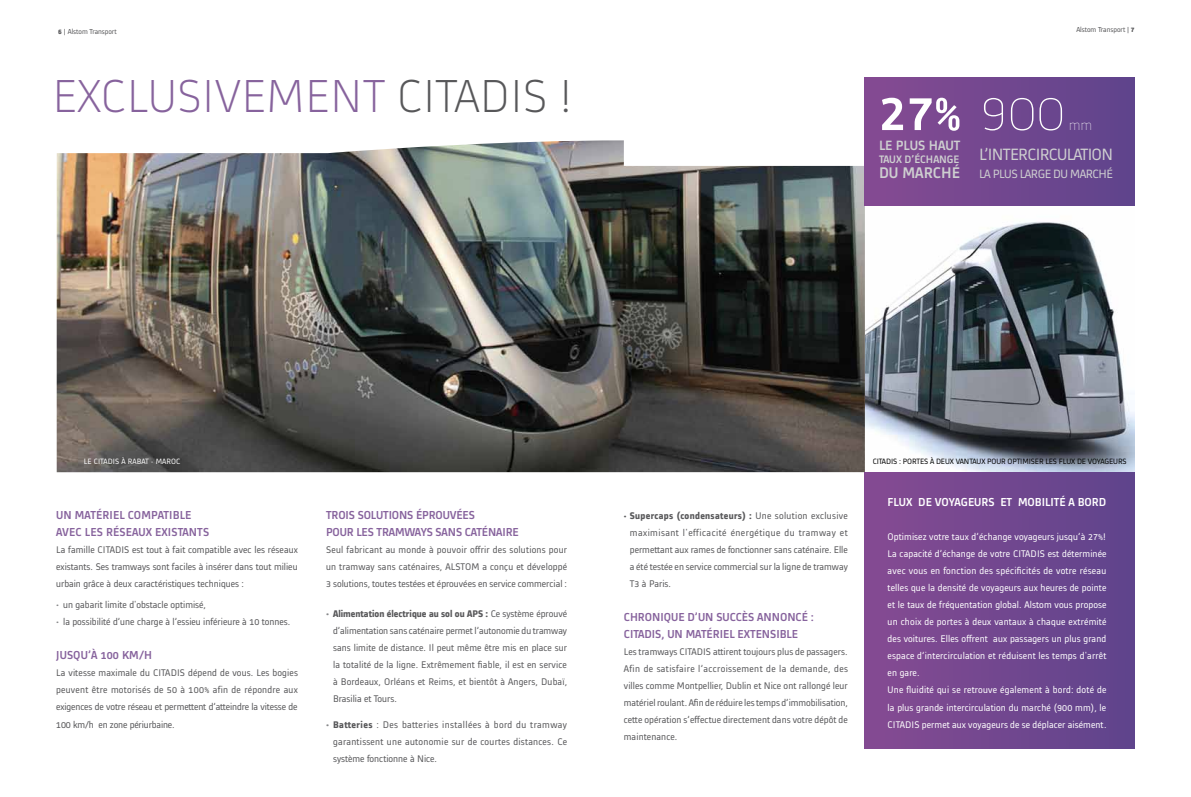
<style>
.page{position:relative;width:1191px;height:797px;background:#fff}
.page>*{position:absolute;margin:0;border:0;box-sizing:border-box;transform-origin:0 0}
.t1{font:500 55px "Alstom";color:#fff}
.t2{font:300 48px "Alstom";color:#87639d}
.t3{font:300 48px "Alstom";color:#58585a}
.t4{font:17px "Alstom";color:#cecfd0}
.t5{font:500 16px "Alstom";color:#cecfd0}
.t6{font:200 15px "Alstom";color:#fff}
.t7{font:500 14px "Alstom";color:#cecfd0}
.t8{font:12.5px "Alstom";color:#cecfd0}
.t9{font:500 12px/17px "Alstom";color:#87639d}
.t10{font:500 12px "Alstom";color:#fff}
.t11{font:500 11.2px "Alstom";color:#cecfd0}
.t12{font:10px/17px "Alstom";color:#58585a;text-align:justify}
.t13{font:10px/17px "Alstom";letter-spacing:.01em;color:#fff}
.t14{font:8px "Alstom";letter-spacing:-.01em;color:#000}
.t15{font:8px "Alstom";letter-spacing:.01em;color:#fff}
.t16{font:7.5px "Alstom";color:#58585a}
.s1{font-weight:700}
.s2{font-size:6.8px}
.s3{color:#87639d}
.s4{font-weight:200}
.s5{font-size:11px;color:#87888a}
.s6{font-weight:700;font-size:11px;color:#87888a}
</style>
<div class="page">
<img style="left:865px;top:222px;width:269px;height:250px">
<img style="left:57px;top:140px;width:808px;height:332px">
<div style="left:865px;top:472px;width:269px;height:276px;background:linear-gradient(to right,#854b92,#5f448c)"></div>
<div style="left:865px;top:78px;width:269px;height:128px;background:linear-gradient(to right,#854b92,#5f448c)"></div>
<p class="t16" style="left:58px;top:26px;width:60px"><span class="s1">6</span> <span class="s2">|</span> Alstom Transport</p>
<p class="t16" style="left:1076px;top:25px;width:60px">Alstom Transport <span class="s2">|</span> <span class="s1">7</span></p>
<h2 class="t2" style="left:52px;top:62px;width:95px">EXCLUSI</h2>
<h2 class="t2" style="left:215px;top:62px;width:55px">VEME</h2>
<h2 class="t3" style="left:330px;top:62px;width:244px"><span class="s3">NT</span> CITADIS !</h2>
<h1 class="t1" style="left:879px;top:74px;width:187px">27% <span class="s4">900</span></h1>
<h3 class="t7" style="left:879px;top:136px;width:25px">LE PLUS</h3>
<h3 class="t7" style="left:929px;top:136px;width:33px">HAUT</h3>
<p class="t11" style="left:879px;top:152px;width:62px">TAUX D’ÉCHANGE</p>
<h3 class="t5" style="left:879px;top:162px;width:82px">DU MARCH É</h3>
<h3 class="t6" style="left:1068px;top:115px;width:25px">mm</h3>
<h3 class="t4" style="left:979px;top:143px;width:18px">L’intercirculation</h3>
<p class="t8" style="left:979px;top:165px;width:21px">la plus</p>
<p class="t8" style="left:1019px;top:165px;width:7px">large</p>
<p class="t8" style="left:1053px;top:165px;width:25px">du marc</p>
<p class="t8" style="left:1098px;top:165px;width:14px">hé</p>
<p class="t15" style="left:84px;top:455px;width:98px">LE CITADIS À RABAT - MAROC</p>
<p class="t14" style="left:872px;top:455px;width:255px">CITADIS : PORTES À DEUX VANTAUX POUR OPTIMISER LES FLUX DE VOYAGEURS</p>
<p class="t10" style="left:887px;top:494px;width:220px">FLUX DE VOYAGEURS ET MOBILITÉ A BORD</p>
<p class="t13" style="left:887px;top:527px;width:220px">Optimisez votre taux d’échange voyageurs jusqu’à 27%!<br>La capacité d’échange de votre CITADIS est déterminée avec vous en fonction des spécificités de votre réseau telles que la densité de voyageurs aux heures de pointe et le taux de fréquentation global. Alstom vous propose un choix de portes à deux vantaux à chaque extrémité des voitures. Elles offrent aux passagers un plus grand espace d’intercirculation et réduisent les temps d'arrêt en gare.<br>Une fluidité qui se retrouve également à bord: doté de la plus grande intercirculation du marché (900 mm), le CITADIS permet aux voyageurs de se déplacer aisément.</p>
<p class="t9" style="left:56px;top:505px;width:154px">UN MATÉRIEL COMPATIBLE<br>AVEC LES RÉSEAUX EXISTANTS</p>
<p class="t12" style="left:56px;top:540px;width:243px">La famille CITADIS est tout à fait compatible avec les réseaux existants. Ses tramways sont faciles à insérer dans tout milieu urbain grâce à deux caractéristiques techniques :</p>
<p class="t12" style="left:56px;top:595px;width:151px"><span class="s5">•</span> un gabarit limite d'obstacle optimisé,</p>
<p class="t12" style="left:56px;top:612px;width:236px"><span class="s5">•</span> la possibilité d’une charge à l’essieu inférieure à 10 tonnes.</p>
<p class="t9" style="left:56px;top:646px;width:95px">JUSQU’À 100 KM/H</p>
<p class="t12" style="left:56px;top:663px;width:243px">La vitesse maximale du CITADIS dépend de vous. Les bogies peuvent être motorisés de 50 à 100% afin de répondre aux exigences de votre réseau et permettent d’atteindre la vitesse de 100 km/h en zone périurbaine.</p>
<p class="t9" style="left:326px;top:505px;width:194px">TROIS SOLUTIONS ÉPROUVÉES<br>POUR LES TRAMWAYS SANS CATÉNAIRE</p>
<p class="t12" style="left:326px;top:540px;width:243px">Seul fabricant au monde à pouvoir offrir des solutions pour un tramway sans caténaires, ALSTOM a conçu et développé 3 solutions, toutes testées et éprouvées en service commercial :</p>
<p class="t12" style="left:333px;top:604px;width:236px;text-indent:-7px"><span class="s6">•</span> <span class="s1">Alimentation électrique au sol ou APS :</span> Ce système éprouvé d’alimentation sans caténaire permet l’autonomie du tramway sans limite de distance. Il peut même être mis en place sur la totalité de la ligne. Extrêmement fiable, il est en service à Bordeaux, Orléans et Reims, et bientôt à Angers, Dubaï, Brasilia et Tours.</p>
<p class="t12" style="left:333px;top:714px;width:235px;text-indent:-7px"><span class="s6">•</span> <span class="s1">Batteries</span> : Des batteries installées à bord du tramway garantissent une autonomie sur de courtes distances. Ce système fonctionne à Nice.</p>
<p class="t12" style="left:630px;top:506px;width:220px;text-indent:-6px"><span class="s1">• Supercaps (condensateurs) :</span> Une solution exclusive maximisant l'efficacité énergétique du tramway et permettant aux rames de fonctionner sans caténaire. Elle a été testée en service commercial sur la ligne de tramway T3 à Paris.</p>
<p class="t9" style="left:624px;top:607px;width:192px">CH RONIQUE D’UN SUCCÈS ANNONCÉ :<br>CITADIS, UN MATÉRIEL EXTENSIBLE</p>
<p class="t12" style="left:624px;top:642px;width:226px">Les tramways CITADIS attirent toujours plus de passagers.<br>Afin de satisfaire l’accroissement de la demande, des villes comme Montpellier, Dublin et Nice ont rallongé leur matériel roulant. Afin de réduire les temps d’immobilisation, cette opération s’effectue directement dans votre dépôt de maintenance.</p>
</div>
